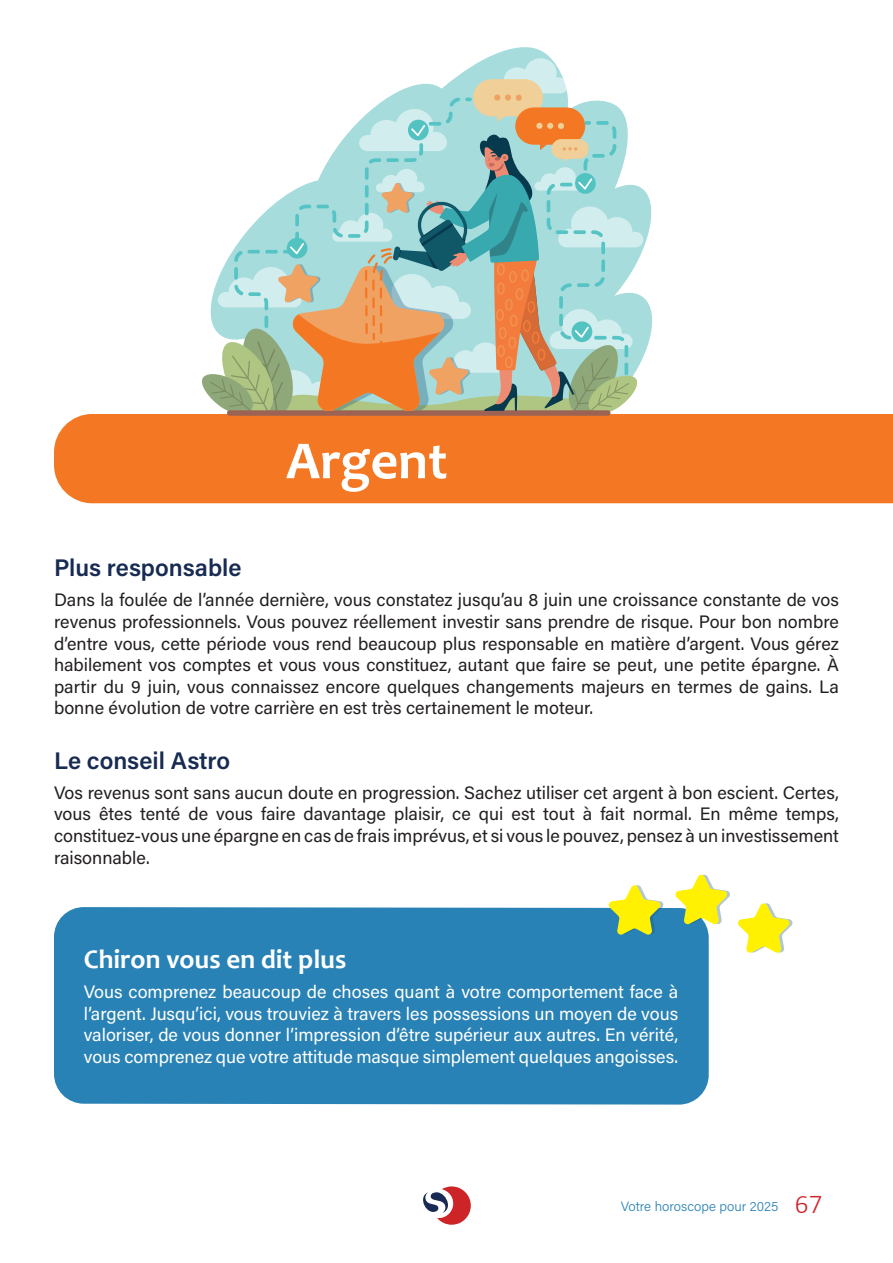
<style>
.page{position:relative;width:893px;height:1263px;background:#fff}
.page>*{position:absolute;margin:0;border:0;box-sizing:border-box;transform-origin:0 0}
.t1{font:700 54px "Candara";color:#fff}
.t2{font:700 27px "Candara";color:#fff}
.t3{font:600 24px "Acumin Pro";color:#182b53}
.t4{font:18px/21.6px "Acumin Pro";color:#231f20;text-align:justify}
.t5{font:18px/21.6px "Acumin Pro";color:#fff;text-align:justify}
.t6{font:300 13.5px "Acumin Pro";color:#2982b5}
.s1{font-family:"Calibri";font-size:27px;color:#ce2429}
</style>
<div class="page">
<svg style="left:423px;top:1186px;width:48px;height:39px"></svg>
<div style="left:54px;top:414px;width:839px;height:89px;background:#f47824"></div>
<div style="left:54px;top:907px;width:655px;height:197px;background:#2982b5"></div>
<svg style="left:675px;top:874px;width:55px;height:51px"></svg>
<svg style="left:738px;top:903px;width:54px;height:50px"></svg>
<svg style="left:608px;top:885px;width:55px;height:51px"></svg>
<svg style="left:389px;top:47px;width:264px;height:310px"></svg>
<div style="left:473px;top:79px;width:70px;height:37px;background:#f0d098;border-radius:19px"></div>
<svg style="left:494px;top:58px;width:74px;height:43px"></svg>
<div style="left:515px;top:107px;width:70px;height:38px;background:#f47824;border-radius:19px"></div>
<svg style="left:372px;top:97px;width:100px;height:12px"></svg>
<svg style="left:202px;top:109px;width:441px;height:309px"></svg>
<h1 class="t1" style="left:286px;top:427px;width:163px">Argent</h1>
<h3 class="t3" style="left:54px;top:551px;width:189px">Plus responsable</h3>
<p class="t4" style="left:54px;top:588px;width:786px">Dans la foulée de l’année dernière, vous constatez jusqu’au 8 juin une croissance constante de vos revenus professionnels. Vous pouvez réellement investir sans prendre de risque. Pour bon nombre d’entre vous, cette période vous rend beaucoup plus responsable en matière d’argent. Vous gérez habilement vos comptes et vous vous constituez, autant que faire se peut, une petite épargne. À partir du 9 juin, vous connaissez encore quelques changements majeurs en termes de gains. La bonne évolution de votre carrière en est très certainement le moteur.</p>
<h3 class="t3" style="left:54px;top:743px;width:178px">Le conseil Astro</h3>
<p class="t4" style="left:54px;top:781px;width:787px">Vos revenus sont sans aucun doute en progression. Sachez utiliser cet argent à bon escient. Certes, vous êtes tenté de vous faire davantage plaisir, ce qui est tout à fait normal. En même temps, constituez-vous une épargne en cas de frais imprévus, et si vous le pouvez, pensez à un investissement raisonnable.</p>
<h2 class="t2" style="left:84px;top:942px;width:264px">Chiron vous en dit plus</h2>
<p class="t5" style="left:84px;top:980px;width:596px">Vous comprenez beaucoup de choses quant à votre comportement face à l’argent. Jusqu’ici, vous trouviez à travers les possessions un moyen de vous valoriser, de vous donner l’impression d’être supérieur aux autres. En vérité, vous comprenez que votre attitude masque simplement quelques angoisses.</p>
<p class="t6" style="left:621px;top:1196px;width:203px">Votre horoscope pour 2025 <span class="s1">67</span></p>
</div>
